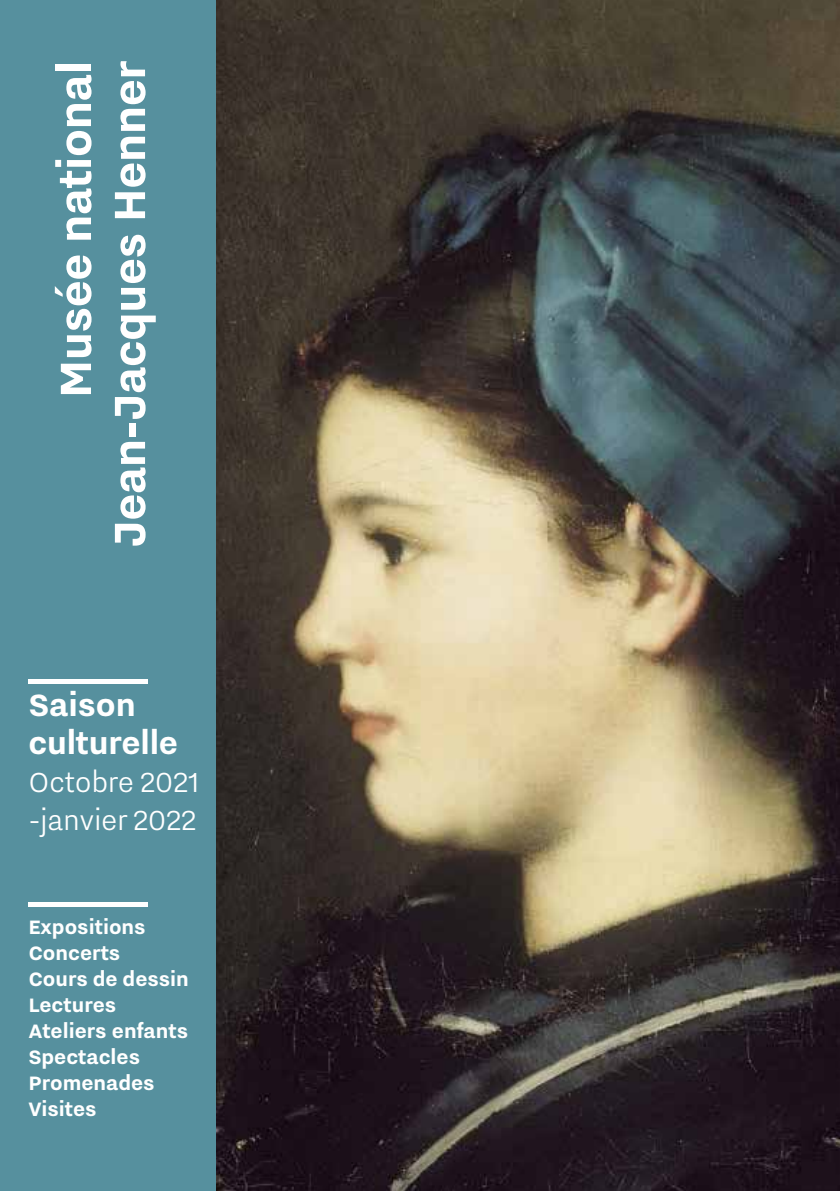
<style>
.page{position:relative;width:840px;height:1191px;background:#fff}
.page>*{position:absolute;margin:0;border:0;box-sizing:border-box;transform-origin:0 0}
.t1{font:700 54px/54px "Nitti Grotesk";letter-spacing:-.01em;color:#fff;text-align:right}
.t2{font:700 38px/38px "Nitti Grotesk";letter-spacing:-.005em;color:#fff}
.t3{font:300 34px/38px "Nitti Grotesk";letter-spacing:-.01em;color:#fff}
.t4{font:700 24px/26px "Nitti Grotesk";color:#fff}
</style>
<div class="page">
<img style="left:215px;top:0;width:624px;height:1191px">
<div style="left:0;top:0;width:215px;height:1191px;background:#56909e"></div>
<div style="left:28px;top:901px;width:119px;height:5px;background:#fff"></div>
<div style="left:28px;top:679px;width:119px;height:5px;background:#fff"></div>
<h1 class="t1" style="left:47px;top:547px;width:488px;rotate:-90deg">Musée national<br>Jean-Jacques Henner</h1>
<h2 class="t2" style="left:28px;top:685px;width:151px">Saison culturelle</h2>
<h3 class="t3" style="left:28px;top:762px;width:172px">Octobre 2021 -janvier 2022</h3>
<p class="t4" style="left:28px;top:913px;width:162px">Expositions<br>Concerts<br>Cours de dessin<br>Lectures<br>Ateliers enfants<br>Spectacles<br>Promenades<br>Visites</p>
</div>
